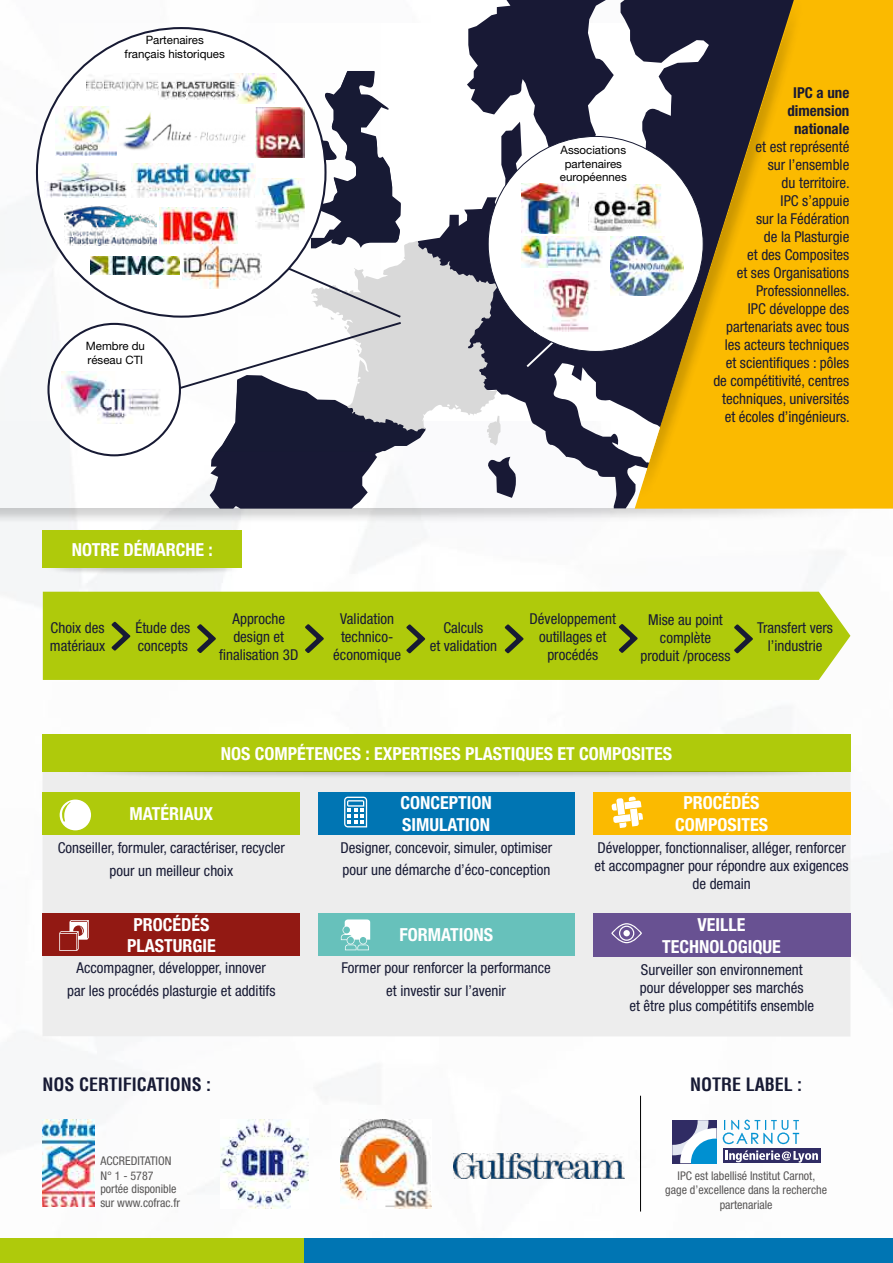
<style>
.page{position:relative;width:893px;height:1263px;background:#fff}
.page>*{position:absolute;margin:0;border:0;box-sizing:border-box;transform-origin:0 0}
.t1{font:700 condensed 18px/21.6px "Helvetica Neue";color:#fff;text-align:center}
.t2{font:700 condensed 18px "Helvetica LT";color:#171a34}
.t3{font:condensed 15px/18px "Helvetica Neue";color:#171a34;text-align:center}
.t4{font:condensed 15px/18px "Helvetica Neue";color:#181935;text-align:right}
.t5{font:700 condensed 15px/18px "Helvetica Neue";color:#181935;text-align:center}
.t6{font:condensed 12px/14.4px "Helvetica Neue";color:#585656}
.t7{font:11.55px/13.8px "Helvetica Neue";color:#000;text-align:center}
</style>
<div class="page">
<img style="left:0;top:420px;width:893px;height:792px">
<img style="left:0;top:509px;width:893px;height:17px">
<svg style="left:468px;top:0;width:167px;height:508px;fill:#181935"></svg>
<svg style="left:524px;top:324px;width:101px;height:45px;background:#252640"></svg>
<div style="left:488px;top:136px;width:215px;height:215px;background:#fff;border-radius:50%"></div>
<div style="left:816px;top:0;width:77px;height:509px;background:#fbba00"></div>
<img style="left:521px;top:183px;width:57px;height:51px">
<img style="left:635px;top:0;width:181px;height:514px">
<div style="left:0;top:1238px;width:305px;height:25px;background:#afca0b"></div>
<div style="left:305px;top:1238px;width:588px;height:25px;background:#0075b3"></div>
<div style="left:43px;top:764px;width:807px;height:272px;background:#ededed"></div>
<div style="left:43px;top:792px;width:257px;height:42px;background:#afca0b"></div>
<div style="left:318px;top:792px;width:257px;height:42px;background:#0075b3"></div>
<div style="left:43px;top:913px;width:257px;height:43px;background:#921913"></div>
<div style="left:593px;top:792px;width:257px;height:42px;background:#fbba00"></div>
<div style="left:318px;top:913px;width:257px;height:43px;background:#67c1bb"></div>
<div style="left:593px;top:913px;width:257px;height:43px;background:#685192"></div>
<svg style="left:341px;top:919px;width:29px;height:31px"></svg>
<svg style="left:60px;top:799px;width:31px;height:31px"></svg>
<svg style="left:611px;top:923px;width:31px;height:20px"></svg>
<svg style="left:59px;top:920px;width:30px;height:31px"></svg>
<svg style="left:344px;top:797px;width:23px;height:30px"></svg>
<div style="left:43px;top:733px;width:807px;height:38px;background:#afca0b"></div>
<svg style="left:611px;top:797px;width:32px;height:31px"></svg>
<div style="left:43px;top:592px;width:807px;height:88px;background:#afca0b"></div>
<svg style="left:111px;top:622px;width:19px;height:29px"></svg>
<svg style="left:197px;top:624px;width:19px;height:29px"></svg>
<svg style="left:305px;top:624px;width:19px;height:29px"></svg>
<svg style="left:406px;top:624px;width:19px;height:29px"></svg>
<svg style="left:505px;top:624px;width:19px;height:29px"></svg>
<svg style="left:619px;top:624px;width:19px;height:29px"></svg>
<svg style="left:734px;top:624px;width:19px;height:29px"></svg>
<div style="left:43px;top:530px;width:199px;height:38px;background:#afca0b"></div>
<img style="left:43px;top:568px;width:199px;height:7px">
<img style="left:43px;top:1119px;width:52px;height:87px">
<img style="left:454px;top:1153px;width:171px;height:25px">
<img style="left:341px;top:1119px;width:91px;height:89px">
<img style="left:221px;top:1119px;width:87px;height:90px">
<div style="left:723px;top:1148px;width:98px;height:15px;background:#302c64"></div>
<svg style="left:672px;top:1120px;width:45px;height:43px"></svg>
<svg style="left:723px;top:1120px;width:76px;height:24px"></svg>
<svg style="left:725px;top:1150px;width:93px;height:13px"></svg>
<hr style="left:640px;top:1096px;width:1px;height:115px;background:#000">
<img style="left:543px;top:272px;width:47px;height:60px">
<img style="left:521px;top:237px;width:82px;height:30px">
<img style="left:589px;top:184px;width:72px;height:49px">
<img style="left:610px;top:237px;width:73px;height:59px">
<svg style="left:152px;top:71px;width:364px;height:438px"></svg>
<div style="left:49px;top:324px;width:131px;height:131px;background:#fff;border-radius:50%"></div>
<img style="left:62px;top:371px;width:98px;height:53px">
<img style="left:86px;top:73px;width:191px;height:31px">
<img style="left:45px;top:163px;width:210px;height:35px">
<img style="left:123px;top:110px;width:129px;height:40px">
<img style="left:55px;top:106px;width:62px;height:50px">
<img style="left:160px;top:208px;width:78px;height:36px">
<img style="left:255px;top:108px;width:49px;height:50px">
<img style="left:65px;top:205px;width:91px;height:41px">
<img style="left:255px;top:179px;width:49px;height:50px">
<img style="left:91px;top:257px;width:88px;height:17px">
<img style="left:183px;top:244px;width:78px;height:45px">
<p class="t7" style="left:125px;top:33px;width:102px">Partenaires français historiques</p>
<p class="t7" style="left:86px;top:339px;width:61px;text-align:left">Membre du réseau CTI</p>
<p class="t1" style="left:72px;top:539px;width:142px">NOTRE DÉMARCHE :</p>
<p class="t7" style="left:560px;top:143px;width:68px">Associations partenaires européennes</p>
<p class="t5" style="left:787px;top:83px;width:63px">IPC a une dimension nationale</p>
<p class="t4" style="left:713px;top:137px;width:138px">et est représenté<br>sur l’ensemble<br>du territoire.<br>IPC s’appuie<br>sur la Fédération<br>de la Plasturgie<br>et des Composites<br>et ses Organisations<br>Professionnelles.<br>IPC développe des partenariats avec tous les acteurs techniques et scientifiques : pôles de compétitivité, centres techniques, universités et écoles d’ingénieurs.</p>
<p class="t3" style="left:50px;top:619px;width:57px;text-align:left">Choix des matériaux</p>
<p class="t3" style="left:135px;top:619px;width:56px;text-align:left">Étude des concepts</p>
<p class="t3" style="left:219px;top:610px;width:81px">Approche design et finalisation 3D</p>
<p class="t3" style="left:333px;top:610px;width:69px">Validation technico&shy;économique</p>
<p class="t3" style="left:430px;top:619px;width:69px">Calculs<br>et validation</p>
<p class="t3" style="left:530px;top:610px;width:88px">Développement outillages et procédés</p>
<p class="t3" style="left:640px;top:610px;width:91px">Mise au point complète produit /process</p>
<p class="t3" style="left:757px;top:619px;width:77px">Transfert vers l’industrie</p>
<p class="t1" style="left:221px;top:742px;width:453px">NOS COMPÉTENCES : EXPERTISES PLASTIQUES ET COMPOSITES</p>
<p class="t1" style="left:130px;top:803px;width:85px">MATÉRIAUX</p>
<p class="t1" style="left:401px;top:792px;width:93px;text-align:left">CONCEPTION<br>SIMULATION</p>
<p class="t3" style="left:58px;top:836px;width:229px;line-height:22.6px">Conseiller, formuler, caractériser, recycler pour un meilleur choix</p>
<p class="t3" style="left:341px;top:836px;width:213px;line-height:22.6px;text-align:left">Designer, concevoir, simuler, optimiser pour une démarche d’éco-conception</p>
<p class="t1" style="left:675px;top:792px;width:94px">PROCÉDÉS<br>COMPOSITES</p>
<p class="t3" style="left:595px;top:839px;width:256px">Développer, fonctionnaliser, alléger, renforcer et accompagner pour répondre aux exigences de demain</p>
<p class="t1" style="left:127px;top:913px;width:90px">PROCÉDÉS<br>PLASTURGIE</p>
<p class="t1" style="left:399px;top:924px;width:95px">FORMATIONS</p>
<p class="t1" style="left:662px;top:913px;width:120px">VEILLE<br>TECHNOLOGIQUE</p>
<p class="t3" style="left:67px;top:956px;width:210px;line-height:22.6px">Accompagner, développer, innover par les procédés plasturgie et additifs</p>
<p class="t3" style="left:341px;top:956px;width:211px;line-height:22.6px">Former pour renforcer la performance et investir sur l’avenir</p>
<p class="t3" style="left:629px;top:960px;width:186px">Surveiller son environnement pour développer ses marchés<br>et être plus compétitifs ensemble</p>
<p class="t2" style="left:43px;top:1073px;width:170px">NOS CERTIFICATIONS :</p>
<p class="t2" style="left:690px;top:1073px;width:114px">NOTRE LABEL :</p>
<p class="t6" style="left:100px;top:1153px;width:72px">ACCREDITATION<br>N° 1 - 5787</p>
<p class="t6" style="left:100px;top:1181px;width:81px">portée disponible sur www.cofrac.fr</p>
<p class="t6" style="left:665px;top:1168px;width:163px;text-align:center">IPC est labellisé Institut Carnot, gage d’excellence dans la recherche partenariale</p>
</div>
